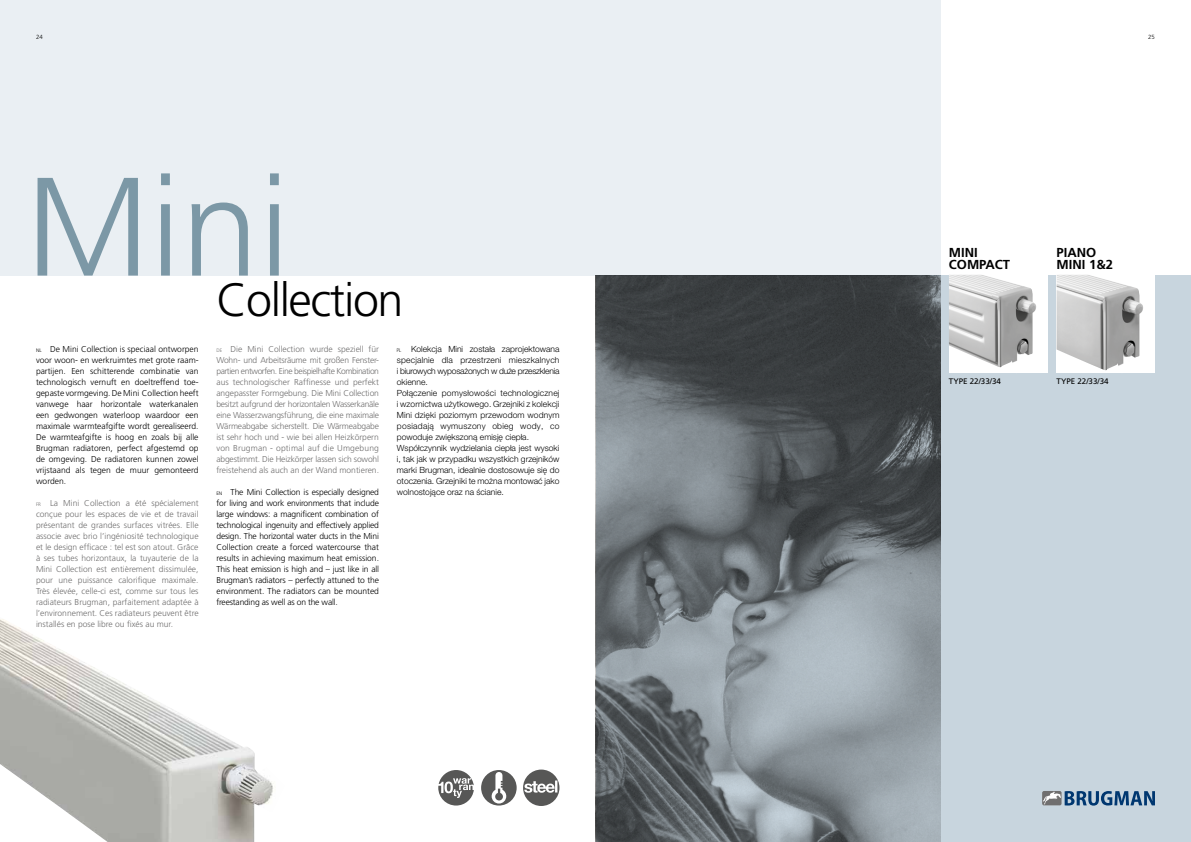
<style>
.page{position:relative;width:1191px;height:842px;background:#fff}
.page>*{position:absolute;margin:0;border:0;box-sizing:border-box;transform-origin:0 0}
.t1{font:300 139.9px "Frutiger";color:#7c98a6}
.t2{font:300 46.7px "Frutiger";letter-spacing:-.03em;color:#000}
.t3{font:700 13px/12px "Frutiger";color:#000}
.t4{font:300 8.5px/11px "Frutiger";color:#706f6f;text-align:justify}
.t5{font:300 8.5px/11px "Frutiger";color:#000;text-align:justify}
.t6{font:300 8.5px/11px "Helvetica Neue LTW1 G";color:#000}
.t7{font:8px "Frutiger";color:#000}
.t8{font:300 6px "Frutiger";color:#000}
.s1{font-size:5px}
.s2{font-stretch:condensed;font-size:5px}
</style>
<div class="page">
<div style="left:596px;top:276px;width:595px;height:566px;background:#c8d5de"></div>
<img style="left:595px;top:276px;width:345px;height:566px">
<div style="left:0;top:0;width:940px;height:276px;background:#eaeff3"></div>
<img style="left:1056px;top:275px;width:99px;height:98px">
<img style="left:949px;top:275px;width:98px;height:98px">
<svg style="left:438px;top:770px;width:36px;height:35px"></svg>
<svg style="left:481px;top:770px;width:35px;height:35px"></svg>
<svg style="left:523px;top:769px;width:36px;height:37px"></svg>
<svg style="left:1042px;top:791px;width:113px;height:15px"></svg>
<img style="left:0;top:619px;width:273px;height:223px">
<p class="t8" style="left:36px;top:33px;width:8px">24</p>
<p class="t8" style="left:1148px;top:33px;width:8px">25</p>
<h1 class="t1" style="left:26px;top:148px;width:266px">Mini</h1>
<h2 class="t2" style="left:216px;top:273px;width:188px">Collection</h2>
<p class="t5" style="left:36px;top:344px;width:164px"><span class="s1">NL</span> De Mini Collection is speciaal ontworpen voor woon- en werkruimtes met grote raam&shy;partijen. Een schitterende combinatie van technologisch vernuft en doeltreffend toe&shy;gepaste vormgeving. De Mini Collection heeft vanwege haar horizontale waterkanalen een gedwongen waterloop waardoor een maximale warmteafgifte wordt gerealiseerd.<br>De warmteafgifte is hoog en zoals bij alle Brugman radiatoren, perfect afgestemd op de omgeving. De radiatoren kunnen zowel vrijstaand als tegen de muur gemonteerd worden.</p>
<p class="t4" style="left:36px;top:498px;width:164px"><span class="s1">FR</span> La Mini Collection a été spécialement conçue pour les espaces de vie et de travail présentant de grandes surfaces vitrées. Elle associe avec brio l’ingéniosité technologique et le design efficace : tel est son atout. Grâce à ses tubes horizontaux, la tuyauterie de la Mini Collection est entièrement dissimulée, pour une puissance calorifique maximale.<br>Très élevée, celle-ci est, comme sur tous les radiateurs Brugman, parfaitement adaptée à l’environnement. Ces radiateurs peuvent être installés en pose libre ou fixés au mur.</p>
<p class="t4" style="left:216px;top:344px;width:164px"><span class="s1">DE</span> Die Mini Collection wurde speziell für Wohn- und Arbeitsräume mit großen Fenster&shy;partien entworfen. Eine beispielhafte Kombination aus technologischer Raffinesse und perfekt angepasster Formgebung. Die Mini Collection besitzt aufgrund der horizontalen Wasserkanäle eine Wasserzwangsführung, die eine maximale Wärmeabgabe sicherstellt. Die Wärmeabgabe ist sehr hoch und - wie bei allen Heizkörpern von Brugman - optimal auf die Umgebung abgestimmt. Die Heizkörper lassen sich sowohl freistehend als auch an der Wand montieren.</p>
<p class="t5" style="left:216px;top:487px;width:164px"><span class="s1">EN</span> The Mini Collection is especially designed for living and work environments that include large windows: a magnificent combination of technological ingenuity and effectively applied design. The horizontal water ducts in the Mini Collection create a forced watercourse that results in achieving maximum heat emission.<br>This heat emission is high and – just like in all Brugman’s radiators – perfectly attuned to the environment. The radiators can be mounted freestanding as well as on the wall.</p>
<p class="t6" style="left:397px;top:344px;width:164px"><span class="s2">PL</span> Kolekcja Mini została zaprojektowana specjalnie dla przestrzeni mieszkalnych i biurowych wyposażonych w duże przeszklenia okienne.<br>Połączenie pomysłowości technologicznej i wzornictwa użytkowego. Grzejniki z kolekcji Mini dzięki poziomym przewodom wodnym posiadają wymuszony obieg wody, co powoduje zwiększoną emisję ciepła.<br>Współczynnik wydzielania ciepła jest wysoki i, tak jak w przypadku wszystkich grzejników marki Brugman, idealnie dostosowuje się do otoczenia. Grzejniki te można montować jako wolnostojące oraz na ścianie.</p>
<h3 class="t3" style="left:949px;top:246px;width:63px">MINI<br>COMPACT</h3>
<h3 class="t3" style="left:1056px;top:246px;width:58px">PIANO<br>MINI 1&amp;2</h3>
<p class="t7" style="left:949px;top:377px;width:54px">TYPE 22/33/34</p>
<p class="t7" style="left:1056px;top:377px;width:54px">TYPE 22/33/34</p>
</div>
